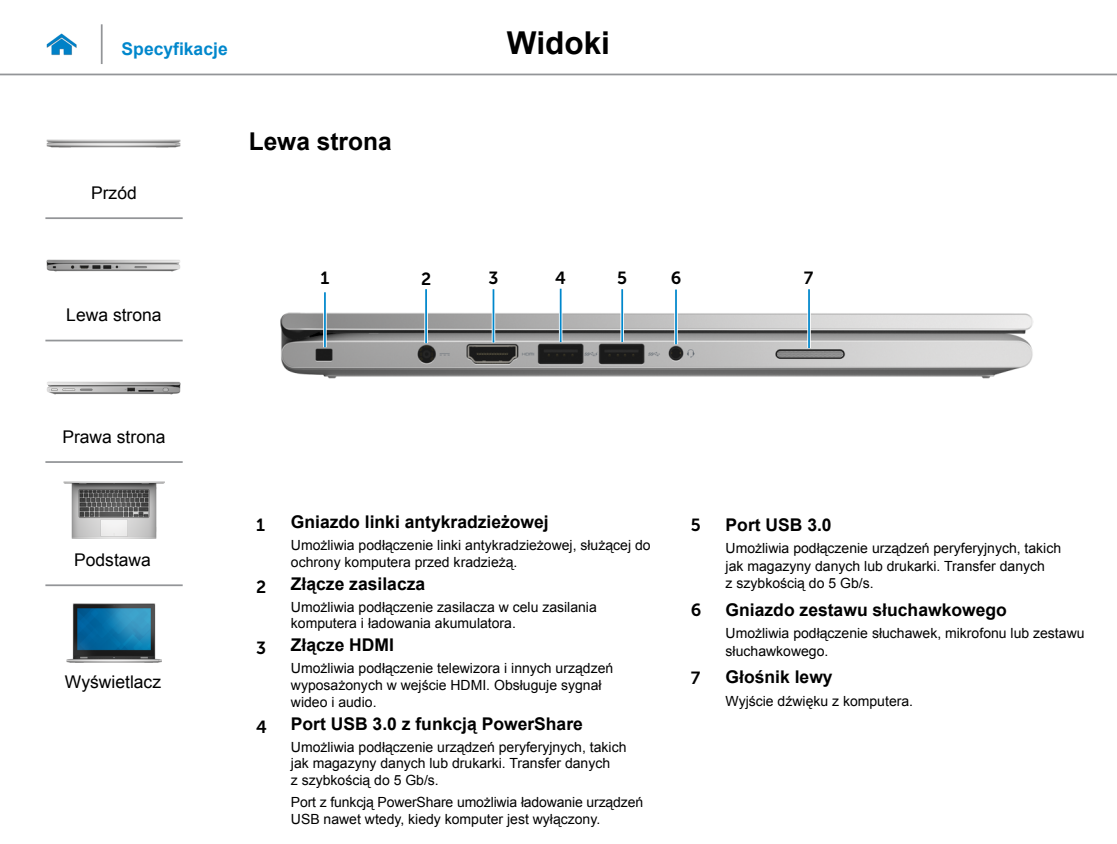
<style>
.page{position:relative;width:1117px;height:844px;background:#fff}
.page>*{position:absolute;margin:0;border:0;box-sizing:border-box;transform-origin:0 0}
.t1{font:700 31.5px "Arial";color:#000}
.Head2{font:700 24.5px "Arial";color:#000}
.Callout_Head{font:700 17.5px "Arial";color:#000}
.t2{font:17.5px "Arial";color:#000}
.Callout_Head-2{font:17.5px "Museo Sans For Dell 700";color:#000}
.t3{font:700 17.5px "Arial";color:#0087cc}
.Callout_description{font:14px/16.8px "Arial";color:#000}
</style>
<div class="page">
<hr style="left:0;top:74px;width:1116px;height:1px;background:#939598">
<img style="left:46px;top:33px;width:31px;height:23px">
<img style="left:280px;top:309px;width:753px;height:70px">
<hr style="left:323px;top:292px;width:3px;height:55px;background:#fff">
<hr style="left:324px;top:292px;width:2px;height:55px;background:#0087cc">
<svg style="left:424px;top:309px;width:4px;height:34px"></svg>
<hr style="left:425px;top:289px;width:2px;height:54px;background:#0087cc">
<svg style="left:491px;top:289px;width:4px;height:53px"></svg>
<hr style="left:492px;top:289px;width:2px;height:53px;background:#0087cc">
<hr style="left:559px;top:288px;width:3px;height:54px;background:#fff">
<hr style="left:559px;top:288px;width:2px;height:54px;background:#0087cc">
<hr style="left:620px;top:289px;width:3px;height:53px;background:#fff">
<hr style="left:621px;top:289px;width:2px;height:53px;background:#0087cc">
<hr style="left:674px;top:289px;width:3px;height:55px;background:#fff">
<hr style="left:675px;top:289px;width:1px;height:55px;background:#0087cc">
<hr style="left:807px;top:289px;width:3px;height:59px;background:#fff">
<hr style="left:808px;top:289px;width:1px;height:59px;background:#0087cc">
<hr style="left:101px;top:24px;width:2px;height:40px;background:#939598">
<img style="left:47px;top:139px;width:134px;height:9px">
<img style="left:47px;top:259px;width:133px;height:13px">
<img style="left:47px;top:381px;width:134px;height:13px">
<img style="left:64px;top:481px;width:100px;height:57px">
<img style="left:66px;top:603px;width:95px;height:59px">
<hr style="left:45px;top:217px;width:138px;height:2px;background:#939598">
<hr style="left:45px;top:339px;width:138px;height:2px;background:#939598">
<hr style="left:45px;top:461px;width:138px;height:2px;background:#939598">
<hr style="left:45px;top:584px;width:138px;height:2px;background:#939598">
<p class="t3" style="left:122px;top:37px;width:108px">Specyfikacje</p>
<h1 class="t1" style="left:507px;top:22px;width:104px">Widoki</h1>
<p class="t2" style="left:91px;top:181px;width:47px">Przód</p>
<p class="t2" style="left:66px;top:303px;width:97px">Lewa strona</p>
<p class="t2" style="left:62px;top:425px;width:105px">Prawa strona</p>
<p class="t2" style="left:74px;top:548px;width:78px">Podstawa</p>
<p class="t2" style="left:65px;top:670px;width:98px">Wyświetlacz</p>
<p class="Head2" style="left:249px;top:125px;width:144px">Lewa strona</p>
<p class="Callout_Head-2" style="left:320px;top:268px;width:10px">1</p>
<p class="Callout_Head-2" style="left:421px;top:269px;width:12px">2</p>
<p class="Callout_Head-2" style="left:488px;top:268px;width:12px">3</p>
<p class="Callout_Head-2" style="left:555px;top:268px;width:12px">4</p>
<p class="Callout_Head-2" style="left:617px;top:268px;width:11px">5</p>
<p class="Callout_Head-2" style="left:670px;top:268px;width:12px">6</p>
<p class="Callout_Head-2" style="left:803px;top:268px;width:11px">7</p>
<p class="Callout_Head-2" style="left:256px;top:515px;width:10px">1</p>
<p class="Callout_Head" style="left:291px;top:510px;width:259px">Gniazdo linki antykradzieżowej</p>
<p class="Callout_description" style="left:291px;top:536px;width:361px">Umożliwia podłączenie linki antykradzieżowej, służącej do ochrony komputera przed kradzieżą.</p>
<p class="Callout_Head-2" style="left:256px;top:576px;width:12px">2</p>
<p class="Callout_Head" style="left:291px;top:572px;width:136px">Złącze zasilacza</p>
<p class="Callout_description" style="left:291px;top:598px;width:307px">Umożliwia podłączenie zasilacza w celu zasilania komputera i ładowania akumulatora.</p>
<p class="Callout_Head-2" style="left:256px;top:638px;width:12px">3</p>
<p class="Callout_Head" style="left:291px;top:633px;width:105px">Złącze HDMI</p>
<p class="Callout_description" style="left:291px;top:659px;width:324px">Umożliwia podłączenie telewizora i innych urządzeń wyposażonych w wejście HDMI. Obsługuje sygnał wideo i audio.</p>
<p class="Callout_Head-2" style="left:256px;top:716px;width:12px">4</p>
<p class="Callout_Head" style="left:291px;top:712px;width:293px">Port USB 3.0 z funkcją PowerShare</p>
<p class="Callout_description" style="left:291px;top:738px;width:337px">Umożliwia podłączenie urządzeń peryferyjnych, takich jak magazyny danych lub drukarki. Transfer danych<br>z szybkością do 5 Gb/s.</p>
<p class="Callout_description" style="left:291px;top:793px;width:354px">Port z funkcją PowerShare umożliwia ładowanie urządzeń<br>USB nawet wtedy, kiedy komputer jest wyłączony.</p>
<p class="Callout_Head-2" style="left:690px;top:515px;width:11px">5</p>
<p class="Callout_Head" style="left:725px;top:512px;width:107px">Port USB 3.0</p>
<p class="Callout_description" style="left:725px;top:539px;width:337px;line-height:17.5px">Umożliwia podłączenie urządzeń peryferyjnych, takich jak magazyny danych lub drukarki. Transfer danych<br>z szybkością do 5 Gb/s.</p>
<p class="Callout_Head-2" style="left:690px;top:600px;width:12px">6</p>
<p class="Callout_Head" style="left:725px;top:598px;width:283px">Gniazdo zestawu słuchawkowego</p>
<p class="Callout_description" style="left:725px;top:624px;width:360px;line-height:17.5px">Umożliwia podłączenie słuchawek, mikrofonu lub zestawu słuchawkowego.</p>
<p class="Callout_Head-2" style="left:690px;top:667px;width:11px">7</p>
<p class="Callout_Head" style="left:725px;top:665px;width:108px">Głośnik lewy</p>
<p class="Callout_description" style="left:725px;top:692px;width:189px">Wyjście dźwięku z komputera.</p>
</div>
